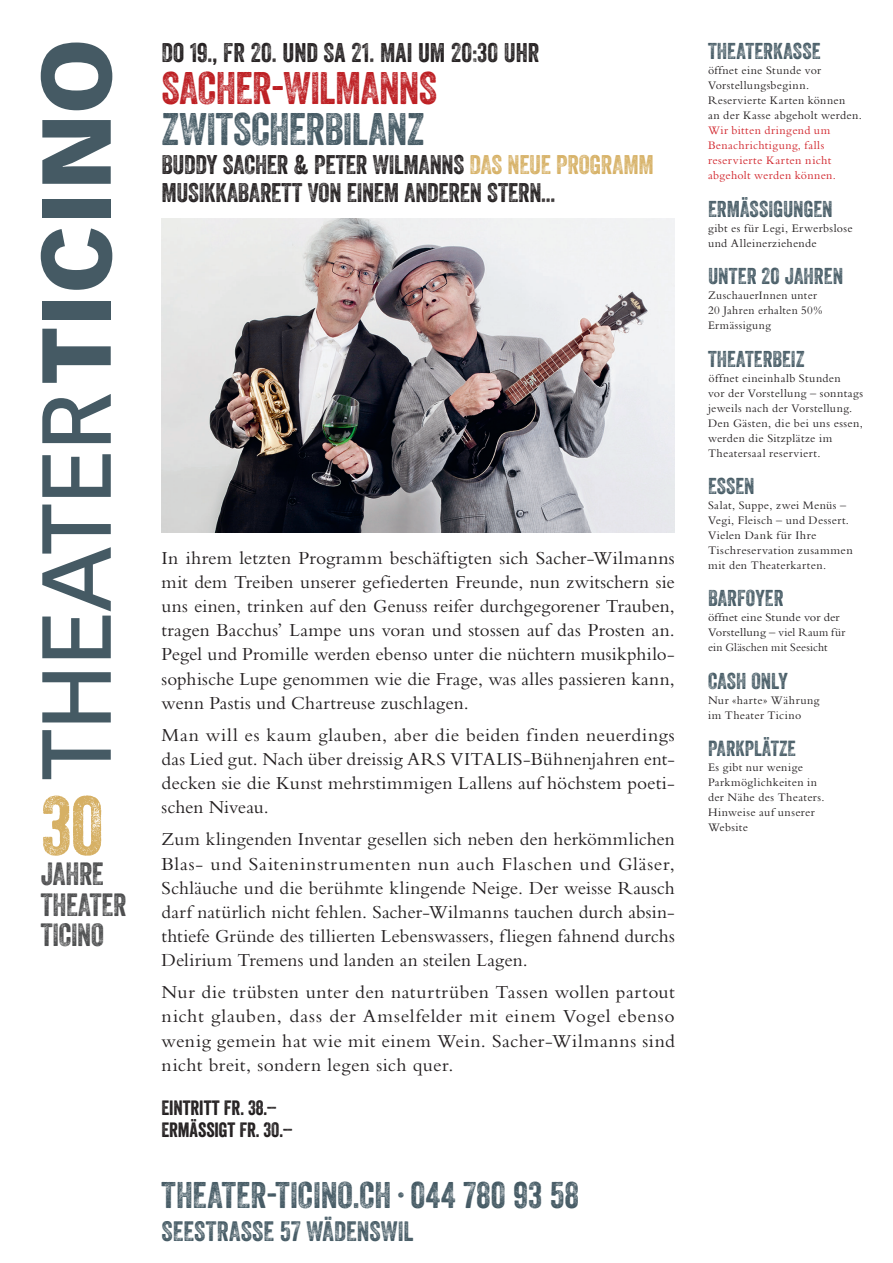
<style>
.page{position:relative;width:893px;height:1263px;background:#fff}
.page>*{position:absolute;margin:0;border:0;box-sizing:border-box;transform-origin:0 0}
.t1{font:80.4px "Veneer Two";color:#d6b064}
.t2{font:44.25px "Veneer Two";letter-spacing:-.01em;color:#bd1e22}
.t3{font:44.25px "Veneer Two";letter-spacing:-.01em;color:#455a64}
.t4{font:36px "Veneer Two";letter-spacing:.005em;color:#455a64}
.t5{font:31.2px/30.6px "Veneer Two";letter-spacing:-.01em;color:#4b4c4d}
.t6{font:27.15px "Veneer Two";letter-spacing:.005em;color:#455a64}
.t7{font:26.1px/28.2px "Veneer Two";letter-spacing:-.005em;color:#231f20}
.t8{font:22.2px "Veneer Two";color:#455a64}
.t9{font:21.15px "Veneer Two";color:#455a64}
.t10{font:20.1px/22.2px "Veneer";letter-spacing:-.005em;color:#231f20}
.t11{font:19.05px/24.2px "Bembo";letter-spacing:.01em;color:#231f20;text-align:justify}
.t12{font:12px/15px "Bembo";letter-spacing:.03em;color:#231f20}
.t13{font:12px/15px "Bembo";letter-spacing:.03em;color:#d1232a}
.t14{font:12px/15px "Bembo";letter-spacing:.01em;color:#231f20;scale:1.04 1}
.s1{color:#d6b064}
</style>
<div class="page">
<img style="left:162px;top:219px;width:513px;height:314px">
<svg style="left:42px;top:730px;width:69px;height:49px"></svg>
<svg style="left:42px;top:672px;width:69px;height:50px"></svg>
<svg style="left:42px;top:504px;width:69px;height:154px"></svg>
<svg style="left:42px;top:454px;width:69px;height:43px"></svg>
<svg style="left:42px;top:394px;width:69px;height:49px"></svg>
<svg style="left:42px;top:329px;width:69px;height:54px"></svg>
<div style="left:42px;top:301px;width:69px;height:19px;background:#455a64"></div>
<svg style="left:41px;top:228px;width:71px;height:62px"></svg>
<div style="left:42px;top:199px;width:69px;height:19px;background:#455a64"></div>
<svg style="left:42px;top:120px;width:69px;height:64px"></svg>
<svg style="left:41px;top:43px;width:71px;height:67px"></svg>
<h1 class="t1" style="left:41px;top:777px;width:64px">30</h1>
<h3 class="t5" style="left:41px;top:858px;width:87px">JAHRE<br>THEATER<br>TICINO</h3>
<h3 class="t7" style="left:162px;top:38px;width:379px">DO 19., FR 20. UND SA 21. MAI UM 20:30 UHR</h3>
<h2 class="t2" style="left:162px;top:61px;width:277px">SACHER-WILMANNS</h2>
<h2 class="t3" style="left:162px;top:102px;width:264px">ZWITSCHERBILANZ</h2>
<h3 class="t7" style="left:162px;top:150px;width:494px">BUDDY SACHER &amp; PETER WILMANNS <span class="s1">DAS NEUE PROGRAMM<br></span>MUSIKKABARETT VON EINEM ANDEREN STERN...</h3>
<p class="t11" style="left:162px;top:545px;width:515px">In ihrem letzten Programm beschäftigten sich Sacher-Wilmanns mit dem Treiben unserer gefiederten Freunde, nun zwitschern sie uns einen, trinken auf den Genuss reifer durchgegorener Trauben, tragen Bacchus’ Lampe uns voran und stossen auf das Prosten an.<br>Pegel und Promille werden ebenso unter die nüchtern musikphilo&shy;sophische Lupe genommen wie die Frage, was alles passieren kann, wenn Pastis und Chartreuse zuschlagen.</p>
<p class="t11" style="left:162px;top:722px;width:515px">Man will es kaum glauben, aber die beiden finden neuerdings das Lied gut. Nach über dreissig ARS VITALIS-Bühnenjahren ent&shy;decken sie die Kunst mehrstimmigen Lallens auf höchstem poeti&shy;schen Niveau.</p>
<p class="t11" style="left:162px;top:827px;width:515px">Zum klingenden Inventar gesellen sich neben den herkömmlichen Blas- und Saiteninstrumenten nun auch Flaschen und Gläser, Schläuche und die berühmte klingende Neige. Der weisse Rausch darf natürlich nicht fehlen. Sacher-Wilmanns tauchen durch absin&shy;thtiefe Gründe des tillierten Lebenswassers, fliegen fahnend durchs Delirium Tremens und landen an steilen Lagen.</p>
<p class="t11" style="left:162px;top:980px;width:515px">Nur die trübsten unter den naturtrüben Tassen wollen partout nicht glauben, dass der Amselfelder mit einem Vogel ebenso wenig gemein hat wie mit einem Wein. Sacher-Wilmanns sind nicht breit, sondern legen sich quer.</p>
<p class="t10" style="left:162px;top:1096px;width:133px">EINTRITT FR. 38.–<br>ERMÄSSIGT FR. 30.–</p>
<h3 class="t4" style="left:162px;top:1173px;width:419px">THEATER-TICINO.CH · 044 780 93 58</h3>
<h3 class="t6" style="left:162px;top:1214px;width:254px">SEESTRASSE 57 WÄDENSWIL</h3>
<p class="t8" style="left:708px;top:38px;width:114px">THEATERKASSE</p>
<p class="t12" style="left:708px;top:63px;width:156px">öffnet eine Stunde vor<br>Vorstellungsbeginn.<br>Reservierte Karten können<br>an der Kasse abgeholt werden.</p>
<p class="t13" style="left:708px;top:123px;width:129px">Wir bitten dringend um<br>Benachrichtigung, falls reservierte Karten nicht abgeholt werden können.</p>
<p class="t8" style="left:708px;top:195px;width:126px">ERMÄSSIGUNGEN</p>
<p class="t12" style="left:708px;top:220px;width:146px">gibt es für Legi, Erwerbslose und Alleinerziehende</p>
<p class="t8" style="left:708px;top:263px;width:137px">UNTER 20 JAHREN</p>
<p class="t12" style="left:708px;top:288px;width:116px">ZuschauerInnen unter<br>20 Jahren erhalten 50%<br>Ermässigung</p>
<p class="t8" style="left:708px;top:345px;width:98px">THEATERBEIZ</p>
<p class="t12" style="left:708px;top:370px;width:157px">öffnet eineinhalb Stunden<br>vor der Vorstellung – sonntags jeweils nach der Vorstellung.<br>Den Gästen, die bei uns essen, werden die Sitzplätze im<br>Theatersaal reserviert.</p>
<p class="t8" style="left:708px;top:472px;width:48px">ESSEN</p>
<p class="t12" style="left:708px;top:497px;width:146px">Salat, Suppe, zwei Menüs –<br>Vegi, Fleisch – und Dessert.<br>Vielen Dank für Ihre<br>Tischreservation zusammen mit den Theaterkarten.</p>
<p class="t8" style="left:708px;top:585px;width:77px">BARFOYER</p>
<p class="t14" style="left:708px;top:610px;width:133px">öffnet eine Stunde vor der<br>Vorstellung – viel Raum für ein Gläschen mit Seesicht</p>
<p class="t8" style="left:708px;top:667px;width:81px">CASH ONLY</p>
<p class="t12" style="left:708px;top:692px;width:113px">Nur «harte» Währung im Theater Ticino</p>
<p class="t9" style="left:708px;top:736px;width:89px">PARKPLÄTZE</p>
<p class="t12" style="left:708px;top:760px;width:118px">Es gibt nur wenige<br>Parkmöglichkeiten in der Nähe des Theaters.<br>Hinweise auf unserer<br>Website</p>
</div>
